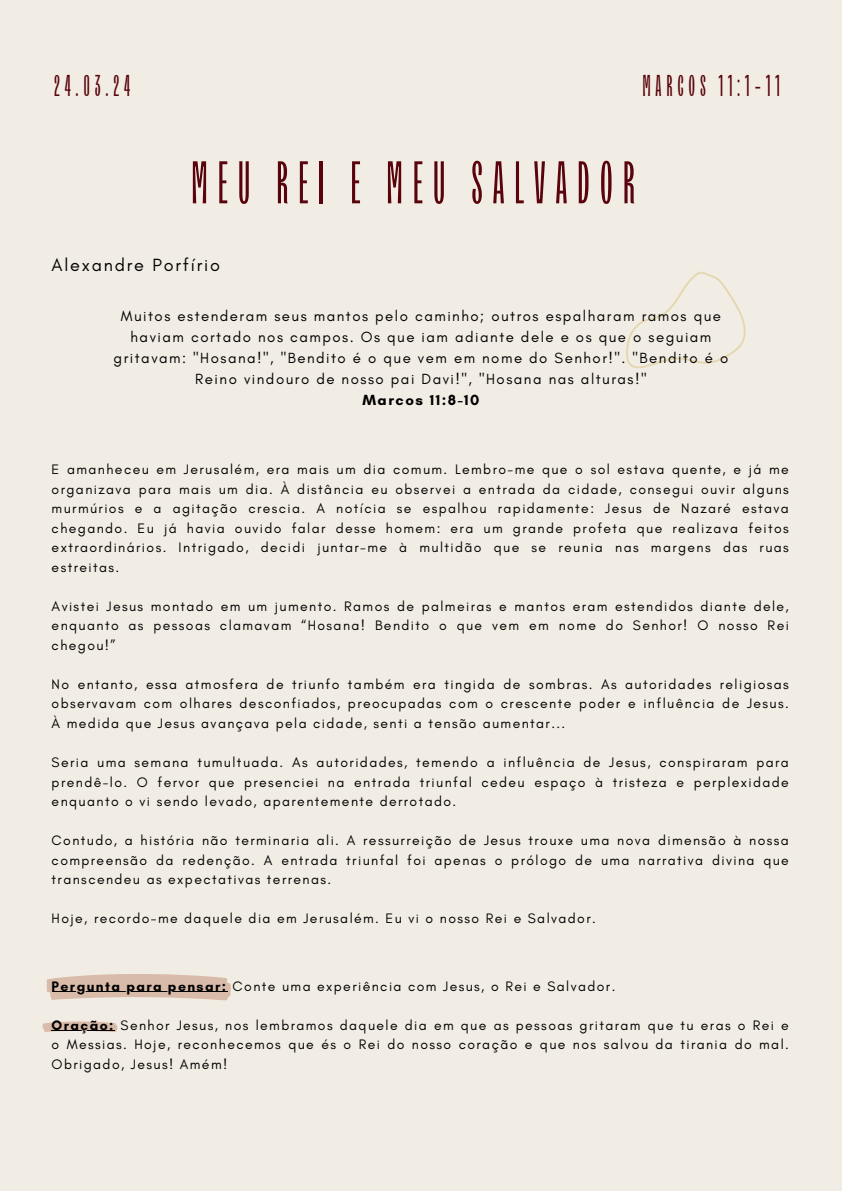
<style>
.page{position:relative;width:842px;height:1191px;background:#fff}
.page>*{position:absolute;margin:0;border:0;box-sizing:border-box;transform-origin:0 0}
.t1{font:60px "TT Trailers";letter-spacing:.16em;color:#59040c}
.t2{font:30px "TT Trailers";letter-spacing:.16em;color:#59040c}
.t3{font:18px "Glacial Indifference";letter-spacing:.1em;color:#000}
.t4{font:15px/21px "Glacial Indifference";letter-spacing:.1em;color:#000;text-align:center}
.t5{font:700 15px "Glacial Indifference";letter-spacing:.1em;color:#000}
.t6{font:14px/19.5px "Glacial Indifference";letter-spacing:.1em;color:#000;text-align:justify}
.s1{font-weight:700}
</style>
<div class="page">
<div style="left:0;top:0;width:842px;height:1190px;background:#f2ede4"></div>
<svg style="left:626px;top:271px;width:120px;height:97px"></svg>
<svg style="left:47px;top:974px;width:184px;height:26px;background:#dcc2b1"></svg>
<svg style="left:43px;top:1021px;width:74px;height:10px"></svg>
<hr style="left:52px;top:991px;width:175px;height:1px;background:#000">
<hr style="left:52px;top:1030px;width:63px;height:1px;background:#000">
<p class="t2" style="left:54px;top:67px;width:78px">24.03.24</p>
<p class="t2" style="left:642px;top:67px;width:139px">MARCOS 11:1-11</p>
<p class="t1" style="left:191px;top:146px;width:445px">MEU REI E MEU SALVADOR</p>
<p class="t3" style="left:52px;top:254px;width:170px">Alexandre Porfírio</p>
<p class="t4" style="left:114px;top:305px;width:616px">Muitos estenderam seus mantos pelo caminho; outros espalharam ramos que haviam cortado nos campos. Os que iam adiante dele e os que o seguiam gritavam: "Hosana!", "Bendito é o que vem em nome do Senhor!". "Bendito é o Reino vindouro de nosso pai Davi!", "Hosana nas alturas!"</p>
<p class="t5" style="left:362px;top:391px;width:119px">Marcos 11:8-10</p>
<h3 class="t6" style="left:52px;top:459px;width:739px">E amanheceu em Jerusalém, era mais um dia comum. Lembro-me que o sol estava quente, e já me organizava para mais um dia. À distância eu observei a entrada da cidade, consegui ouvir alguns murmúrios e a agitação crescia. A notícia se espalhou rapidamente: Jesus de Nazaré estava chegando. Eu já havia ouvido falar desse homem: era um grande profeta que realizava feitos extraordinários. Intrigado, decidi juntar-me à multidão que se reunia nas margens das ruas estreitas.</h3>
<h1 class="t6" style="left:52px;top:596px;width:739px">Avistei Jesus montado em um jumento. Ramos de palmeiras e mantos eram estendidos diante dele, enquanto as pessoas clamavam “Hosana! Bendito o que vem em nome do Senhor! O nosso Rei chegou!”</h1>
<p class="t6" style="left:52px;top:674px;width:739px">No entanto, essa atmosfera de triunfo também era tingida de sombras. As autoridades religiosas observavam com olhares desconfiados, preocupadas com o crescente poder e influência de Jesus.<br>À medida que Jesus avançava pela cidade, senti a tensão aumentar...</p>
<p class="t6" style="left:52px;top:752px;width:739px">Seria uma semana tumultuada. As autoridades, temendo a influência de Jesus, conspiraram para prendê-lo. O fervor que presenciei na entrada triunfal cedeu espaço à tristeza e perplexidade enquanto o vi sendo levado, aparentemente derrotado.</p>
<p class="t6" style="left:52px;top:830px;width:739px">Contudo, a história não terminaria ali. A ressurreição de Jesus trouxe uma nova dimensão à nossa compreensão da redenção. A entrada triunfal foi apenas o prólogo de uma narrativa divina que transcendeu as expectativas terrenas.</p>
<p class="t6" style="left:52px;top:908px;width:546px">Hoje, recordo-me daquele dia em Jerusalém. Eu vi o nosso Rei e Salvador.</p>
<p class="t6" style="left:52px;top:975px;width:565px"><span class="s1">Pergunta para pensar:</span> Conte uma experiência com Jesus, o Rei e Salvador.</p>
<p class="t6" style="left:52px;top:1014px;width:739px"><span class="s1">Oração:</span> Senhor Jesus, nos lembramos daquele dia em que as pessoas gritaram que tu eras o Rei e o Messias. Hoje, reconhecemos que és o Rei do nosso coração e que nos salvou da tirania do mal.<br>Obrigado, Jesus! Amém!</p>
</div>
